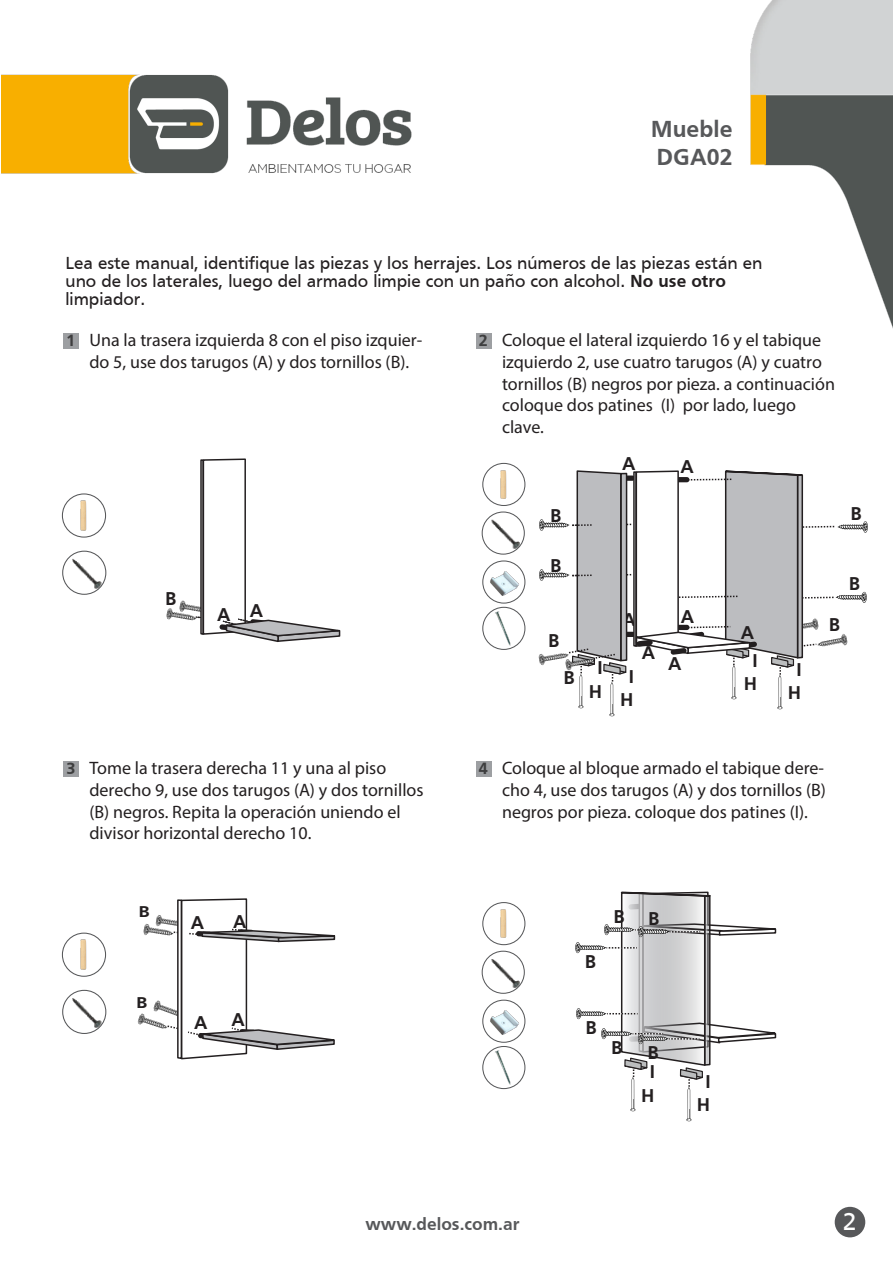
<style>
.page{position:relative;width:893px;height:1263px;background:#fff}
.page>*{position:absolute;margin:0;border:0;box-sizing:border-box;transform-origin:0 0}
.t1{font:25.5px "Frutiger";color:#fff}
.t2{font:700 24px/28.8px "Frutiger";color:#57585a}
.t3{font:700 19.2px/23.7px "Frutiger";color:#231f20;text-align:center}
.t4{font:18px/21.6px "Myriad Pro";color:#231f20}
.t5{font:18px/18px "Frutiger";color:#231f20}
.t6{font:700 18px "Frutiger";color:#57585a}
.t7{font:700 16.2px "Frutiger";color:#231f20;scale:1.19 1}
.s1{font-weight:700}
.s2{font-family:"Frutiger";font-weight:700;font-size:16.95px;color:#3e3e3f}
</style>
<div class="page">
<img style="left:2px;top:0;width:890px;height:1238px">
<div style="left:834px;top:1207px;width:31px;height:30px;background:#57585a;border-radius:50%"></div>
<img style="left:76px;top:499px;width:16px;height:33px">
<div style="left:62px;top:493px;width:44px;height:45px;border:1px solid #57585a;border-radius:50%"></div>
<img style="left:67px;top:548px;width:46px;height:49px">
<div style="left:62px;top:551px;width:44px;height:44px;border:1px solid #57585a;border-radius:50%"></div>
<img style="left:496px;top:468px;width:15px;height:33px">
<div style="left:482px;top:463px;width:43px;height:43px;border:1px solid #57585a;border-radius:50%"></div>
<img style="left:486px;top:509px;width:45px;height:48px">
<div style="left:481px;top:511px;width:44px;height:44px;border:1px solid #57585a;border-radius:50%"></div>
<div style="left:482px;top:607px;width:43px;height:43px;border:1px solid #57585a;border-radius:50%"></div>
<img style="left:493px;top:610px;width:19px;height:35px">
<div style="left:482px;top:560px;width:43px;height:44px;border:1px solid #57585a;border-radius:50%"></div>
<img style="left:488px;top:570px;width:31px;height:25px">
<img style="left:76px;top:938px;width:16px;height:33px">
<div style="left:62px;top:933px;width:44px;height:44px;border:1px solid #57585a;border-radius:50%"></div>
<img style="left:67px;top:987px;width:46px;height:49px">
<div style="left:62px;top:990px;width:44px;height:44px;border:1px solid #57585a;border-radius:50%"></div>
<img style="left:496px;top:907px;width:15px;height:33px">
<div style="left:482px;top:902px;width:43px;height:43px;border:1px solid #57585a;border-radius:50%"></div>
<img style="left:486px;top:948px;width:45px;height:48px">
<div style="left:481px;top:951px;width:44px;height:43px;border:1px solid #57585a;border-radius:50%"></div>
<div style="left:482px;top:1046px;width:43px;height:43px;border:1px solid #57585a;border-radius:50%"></div>
<img style="left:493px;top:1049px;width:19px;height:35px">
<div style="left:482px;top:1000px;width:43px;height:43px;border:1px solid #57585a;border-radius:50%"></div>
<img style="left:488px;top:1009px;width:31px;height:25px">
<div style="left:63px;top:761px;width:16px;height:16px;background:#9d9fa2"></div>
<div style="left:476px;top:761px;width:15px;height:16px;background:#9d9fa2"></div>
<img style="left:130px;top:1007px;width:35px;height:34px">
<img style="left:137px;top:918px;width:28px;height:29px">
<img style="left:150px;top:910px;width:15px;height:28px">
<img style="left:146px;top:994px;width:19px;height:34px">
<svg style="left:165px;top:897px;width:171px;height:163px"></svg>
<img style="left:680px;top:1087px;width:21px;height:38px">
<img style="left:624px;top:1087px;width:22px;height:29px">
<svg style="left:570px;top:891px;width:207px;height:196px"></svg>
<img style="left:160px;top:603px;width:36px;height:29px">
<img style="left:173px;top:595px;width:23px;height:29px">
<svg style="left:196px;top:458px;width:145px;height:185px"></svg>
<img style="left:836px;top:583px;width:33px;height:23px">
<img style="left:836px;top:625px;width:16px;height:29px">
<img style="left:836px;top:513px;width:34px;height:22px">
<img style="left:536px;top:516px;width:30px;height:23px">
<img style="left:533px;top:644px;width:33px;height:29px">
<img style="left:536px;top:567px;width:30px;height:22px">
<img style="left:725px;top:681px;width:21px;height:22px">
<img style="left:771px;top:681px;width:21px;height:32px">
<img style="left:603px;top:681px;width:22px;height:39px">
<img style="left:572px;top:681px;width:21px;height:31px">
<img style="left:560px;top:650px;width:6px;height:28px">
<svg style="left:566px;top:469px;width:270px;height:212px"></svg>
<h2 class="t2" style="left:650px;top:114px;width:83px">Mueble<br>DGA02</h2>
<p class="t5" style="left:65px;top:253px;width:698px">Lea este manual, identifique las piezas y los herrajes. Los números de las piezas están en uno de los laterales, luego del armado limpie con un paño con alcohol. <span class="s1">No use otro </span>limpiador.</p>
<p class="t4" style="left:66px;top:329px;width:357px;text-align:center"><span class="s2">1</span> Una la trasera izquierda 8 con el piso izquier&shy;do 5, use dos tarugos (A) y dos tornillos (B).</p>
<p class="t4" style="left:502px;top:329px;width:334px;text-indent:-23px"><span class="s2">2</span> Coloque el lateral izquierdo 16 y el tabique izquierdo 2, use cuatro tarugos (A) y cuatro tornillos (B) negros por pieza. a continuación coloque dos patines (I) por lado, luego clave.</p>
<p class="t3" style="left:622px;top:451px;width:15px">A</p>
<p class="t3" style="left:680px;top:455px;width:15px">A</p>
<p class="t3" style="left:550px;top:503px;width:13px">B</p>
<p class="t3" style="left:850px;top:501px;width:13px">B</p>
<p class="t3" style="left:165px;top:586px;width:13px">B</p>
<p class="t3" style="left:217px;top:601px;width:47px">A A</p>
<p class="t3" style="left:550px;top:553px;width:13px">B</p>
<p class="t3" style="left:548px;top:628px;width:13px">B</p>
<p class="t3" style="left:563px;top:665px;width:13px">B</p>
<p class="t3" style="left:589px;top:656px;width:16px">I<br>H</p>
<p class="t3" style="left:622px;top:607px;width:15px">A</p>
<p class="t3" style="left:680px;top:604px;width:15px">A</p>
<p class="t3" style="left:668px;top:651px;width:15px">A</p>
<p class="t3" style="left:641px;top:641px;width:15px">A</p>
<p class="t3" style="left:620px;top:664px;width:16px">I<br>H</p>
<p class="t3" style="left:740px;top:620px;width:15px">A</p>
<p class="t3" style="left:752px;top:648px;width:7px">I</p>
<p class="t3" style="left:744px;top:672px;width:15px">H</p>
<p class="t3" style="left:796px;top:657px;width:7px">I</p>
<p class="t3" style="left:788px;top:681px;width:15px">H</p>
<p class="t3" style="left:848px;top:572px;width:13px">B</p>
<p class="t3" style="left:828px;top:612px;width:13px">B</p>
<p class="t4" style="left:89px;top:757px;width:335px;text-indent:-23px"><span class="s2">3</span> Tome la trasera derecha 11 y una al piso derecho 9, use dos tarugos (A) y dos tornillos (B) negros. Repita la operación uniendo el divisor horizontal derecho 10.</p>
<p class="t4" style="left:502px;top:757px;width:325px;text-align:justify;text-indent:-23px"><span class="s2">4</span> Coloque al bloque armado el tabique dere&shy;cho 4, use dos tarugos (A) y dos tornillos (B) negros por pieza. coloque dos patines (I).</p>
<p class="t7" style="left:138px;top:902px;width:11px">B</p>
<p class="t7" style="left:136px;top:993px;width:11px">B</p>
<p class="t3" style="left:191px;top:910px;width:15px">A</p>
<p class="t3" style="left:233px;top:909px;width:15px">A</p>
<p class="t3" style="left:194px;top:1009px;width:52px">A A</p>
<p class="t3" style="left:585px;top:950px;width:13px">B</p>
<p class="t3" style="left:613px;top:906px;width:48px">B B</p>
<p class="t3" style="left:585px;top:1016px;width:13px">B</p>
<p class="t3" style="left:611px;top:1036px;width:13px">B</p>
<p class="t3" style="left:647px;top:1041px;width:13px">B</p>
<p class="t3" style="left:641px;top:1059px;width:16px">I<br>H</p>
<p class="t3" style="left:696px;top:1069px;width:16px">I<br>H</p>
<p class="t6" style="left:365px;top:1214px;width:155px">www.delos.com.ar</p>
<h1 class="t1" style="left:842px;top:1207px;width:15px">2</h1>
</div>
